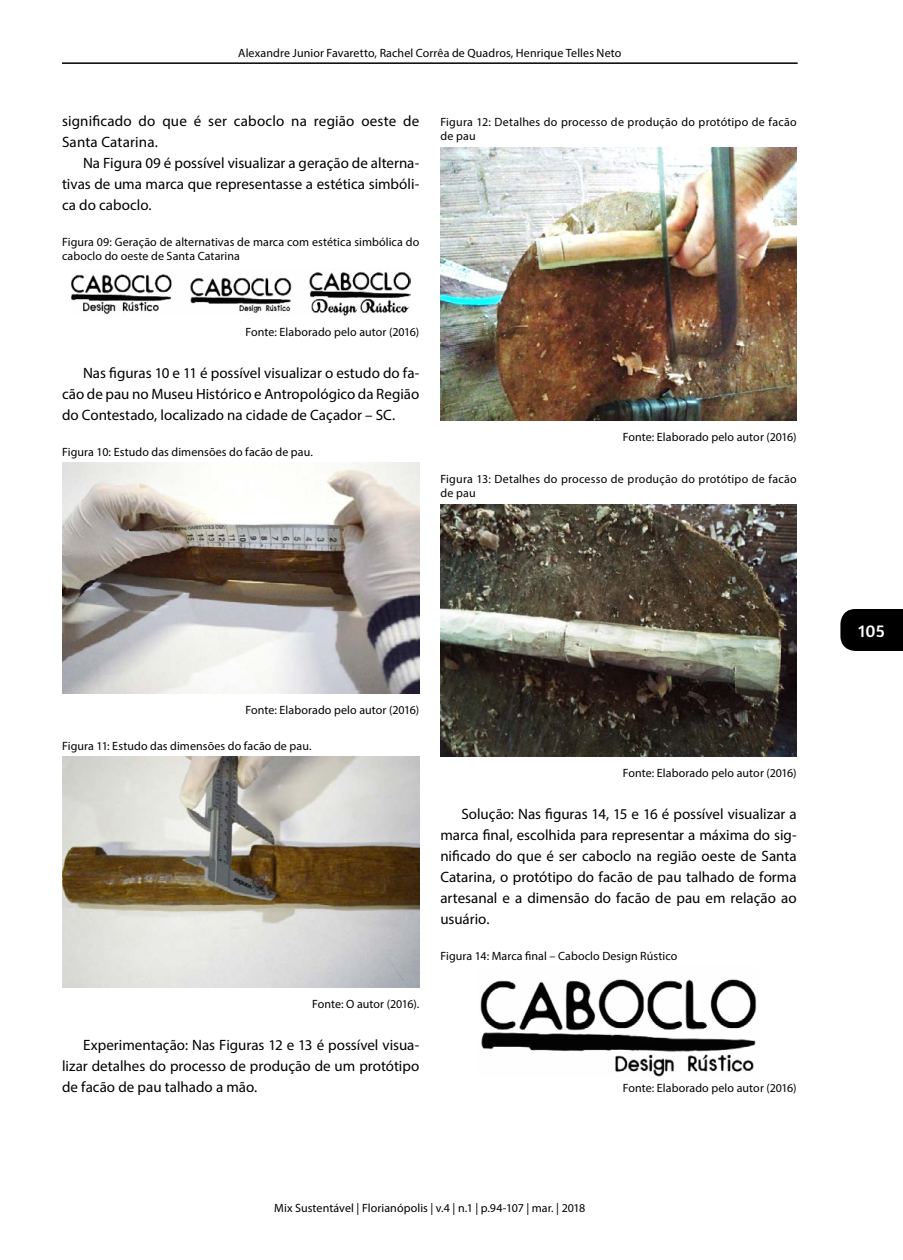
<style>
.page{position:relative;width:903px;height:1260px;background:#fff}
.page>*{position:absolute;margin:0;border:0;box-sizing:border-box;transform-origin:0 0}
.t1{font:18px "Amaranth";color:#fff}
.t2{font:15px/21px "Myriad Pro";color:#000;text-align:justify}
.t3{font:12px/14.4px "Myriad Pro";letter-spacing:.01em;color:#000}
</style>
<div class="page">
<div style="left:840px;top:609px;width:63px;height:42px;background:#000"></div>
<hr style="left:62px;top:62px;width:736px;height:2px;background:#000">
<img style="left:72px;top:271px;width:339px;height:44px">
<img style="left:63px;top:462px;width:356px;height:231px">
<img style="left:63px;top:756px;width:356px;height:231px">
<img style="left:440px;top:147px;width:357px;height:273px">
<img style="left:440px;top:504px;width:357px;height:252px">
<img style="left:480px;top:979px;width:277px;height:98px">
<p class="t3" style="left:238px;top:45px;width:385px">Alexandre Junior Favaretto, Rachel Corrêa de Quadros, Henrique Telles Neto</p>
<p class="t2" style="left:62px;top:110px;width:359px">significado do que é ser caboclo na região oeste de<br>Santa Catarina.</p>
<p class="t2" style="left:62px;top:152px;width:359px;text-indent:21px">Na Figura 09 é possível visualizar a geração de alterna&shy;tivas de uma marca que representasse a estética simbóli&shy;ca do caboclo.</p>
<p class="t3" style="left:62px;top:235px;width:359px">Figura 09: Geração de alternativas de marca com estética simbólica do caboclo do oeste de Santa Catarina</p>
<p class="t3" style="left:440px;top:115px;width:358px">Figura 12: Detalhes do processo de produção do protótipo de facão de pau</p>
<p class="t3" style="left:245px;top:325px;width:175px">Fonte: Elaborado pelo autor (2016)</p>
<p class="t2" style="left:62px;top:362px;width:359px;text-indent:21px">Nas figuras 10 e 11 é possível visualizar o estudo do fa&shy;cão de pau no Museu Histórico e Antropológico da Região do Contestado, localizado na cidade de Caçador – SC.</p>
<p class="t3" style="left:62px;top:445px;width:252px">Figura 10: Estudo das dimensões do facão de pau.</p>
<p class="t3" style="left:623px;top:430px;width:175px">Fonte: Elaborado pelo autor (2016)</p>
<p class="t3" style="left:440px;top:472px;width:358px">Figura 13: Detalhes do processo de produção do protótipo de facão de pau</p>
<p class="t3" style="left:245px;top:703px;width:175px">Fonte: Elaborado pelo autor (2016)</p>
<p class="t3" style="left:62px;top:739px;width:251px">Figura 11: Estudo das dimensões do facão de pau.</p>
<p class="t3" style="left:312px;top:997px;width:109px">Fonte: O autor (2016).</p>
<p class="t2" style="left:62px;top:1034px;width:359px;text-indent:21px">Experimentação: Nas Figuras 12 e 13 é possível visua&shy;lizar detalhes do processo de produção de um protótipo de facão de pau talhado a mão.</p>
<p class="t3" style="left:623px;top:766px;width:175px">Fonte: Elaborado pelo autor (2016)</p>
<p class="t2" style="left:440px;top:803px;width:358px;text-indent:21px">Solução: Nas figuras 14, 15 e 16 é possível visualizar a marca final, escolhida para representar a máxima do sig&shy;nificado do que é ser caboclo na região oeste de Santa Catarina, o protótipo do facão de pau talhado de forma artesanal e a dimensão do facão de pau em relação ao usuário.</p>
<p class="t3" style="left:440px;top:949px;width:238px">Figura 14: Marca final – Caboclo Design Rústico</p>
<p class="t3" style="left:623px;top:1081px;width:175px">Fonte: Elaborado pelo autor (2016)</p>
<p class="t3" style="left:274px;top:1200px;width:313px">Mix Sustentável | Florianópolis | v.4 | n.1 | p.94-107 | mar. | 2018</p>
<p class="t1" style="left:859px;top:620px;width:28px">105</p>
</div>
